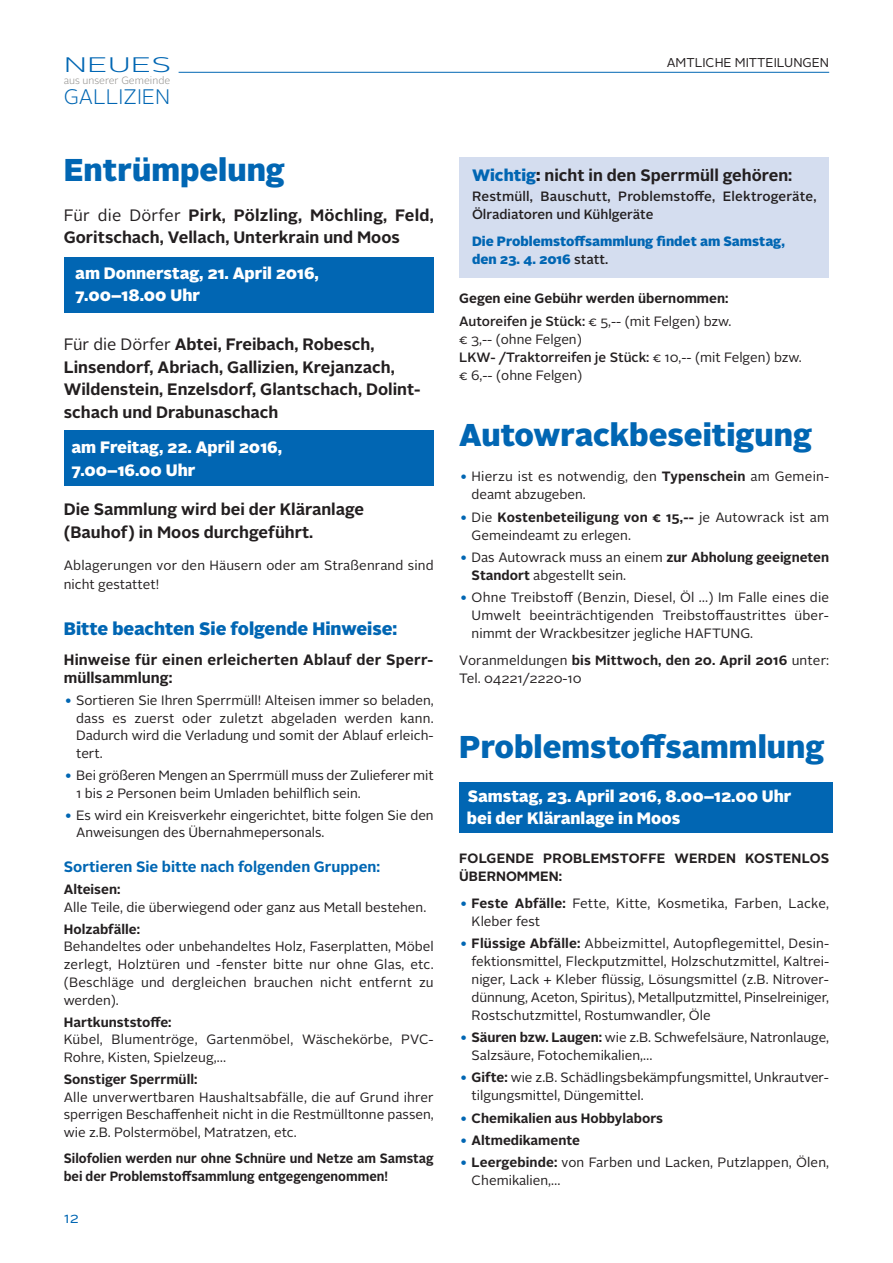
<style>
.page{position:relative;width:893px;height:1263px;background:#fff}
.page>*{position:absolute;margin:0;border:0;box-sizing:border-box;transform-origin:0 0}
.t1{font:900 31.5px "Alright Sans";color:#0166b3}
.t2{font:300 21px "Alright Sans";color:#0166b3}
.t3{font:300 21px "Alright Sans";color:#0166b3;scale:1.55 1}
.t4{font:900 18px "Alright Sans";color:#0166b3}
.t5{font:700 16.5px/22.5px "Alright Sans";color:#231f20}
.t6{font:900 16.5px/22.5px "Alright Sans";color:#fff}
.t7{font:700 15px/17.7px "Alright Sans";letter-spacing:.015em;color:#231f20}
.t8{font:700 15px "Alright Sans";color:#0166b3}
.t9{font:15px "Alright Sans";color:#0166b3}
.t10{font:13.5px/18px "Alright Sans";color:#231f20}
.t11{font:700 13.5px/22.2px "Alright Sans";color:#231f20}
.t12{font:700 13.5px/17.7px "Alright Sans";color:#231f20;scale:.95 1}
.t13{font:500 13.5px/18px "Alright Sans";letter-spacing:.005em;color:#231f20}
.t14{font:900 13.5px/18px "Alright Sans";color:#0166b3}
.t15{font:12.75px "Alright Sans";color:#231f20}
.t16{font:300 10.5px "Alright Sans";color:#908e8b}
.s1{font-weight:400}
.s2{font-size:16.5px;color:#0166b3}
.s3{font-weight:900;color:#0166b3}
.s4{font-weight:900}
.s5{font-weight:500;color:#231f20}
.s6{font-weight:500}
.s7{font-weight:700}
.s8{font-weight:400;font-size:16.5px;color:#0166b3}
</style>
<div class="page">
<div style="left:459px;top:783px;width:373px;height:50px;background:#0166b3"></div>
<div style="left:459px;top:157px;width:370px;height:120px;background:#d4ddef"></div>
<div style="left:64px;top:431px;width:370px;height:55px;background:#0166b3"></div>
<div style="left:64px;top:257px;width:370px;height:56px;background:#0166b3"></div>
<hr style="left:179px;top:72px;width:650px;height:1px;background:#0166b3">
<h2 class="t3" style="left:64px;top:58px;width:71px">NEUES</h2>
<p class="t16" style="left:64px;top:77px;width:108px">aus unserer Gemeinde</p>
<h2 class="t2" style="left:64px;top:89px;width:108px">GALLIZIEN</h2>
<h1 class="t1" style="left:64px;top:159px;width:223px">entrümpelung</h1>
<p class="t5" style="left:64px;top:205px;width:371px"><span class="s1">Für die Dörfer</span> Pirk, Pölzling, Möchling, Feld,<br>Goritschach, vellach, Unterkrain und Moos</p>
<p class="t6" style="left:75px;top:263px;width:245px">am Donnerstag, 21. April 2016,<br>7.00–18.00 Uhr</p>
<p class="t5" style="left:64px;top:335px;width:358px"><span class="s1">Für die Dörfer</span> Abtei, Freibach, Robesch, Linsendorf, Abriach, Gallizien, krejanzach, Wildenstein, Enzelsdorf, Glantschach, Dolint&shy;schach und Drabunaschach</p>
<p class="t6" style="left:71px;top:438px;width:212px">am Freitag, 22. April 2016,<br>7.00–16.00 Uhr</p>
<p class="t5" style="left:64px;top:500px;width:302px">Die Sammlung wird bei der kläranlage (Bauhof) in Moos durchgeführt.</p>
<p class="t10" style="left:64px;top:557px;width:371px;line-height:19.5px">Ablagerungen vor den Häusern oder am Straßenrand sind nicht gestattet!</p>
<h3 class="t4" style="left:64px;top:622px;width:335px">Bitte beachten sie folgende Hinweise:</h3>
<p class="t7" style="left:64px;top:653px;width:371px">hinweise für einen erleicherten Ablauf der Sperr&shy;müllsammlung:</p>
<p class="t10" style="left:76px;top:693px;width:359px;text-align:justify;text-indent:-12px"><span class="s2">•</span> Sortieren Sie Ihren Sperrmüll! Alteisen immer so beladen, dass es zuerst oder zuletzt abgeladen werden kann.<br>Dadurch wird die Verladung und somit der Ablauf erleich&shy;tert.</p>
<p class="t10" style="left:76px;top:768px;width:359px;text-indent:-12px"><span class="s2">•</span> Bei größeren Mengen an Sperrmüll muss der Zulieferer mit<br>1 bis 2 Personen beim Umladen behilflich sein.</p>
<p class="t10" style="left:76px;top:807px;width:359px;text-indent:-12px"><span class="s2">•</span> Es wird ein Kreisverkehr eingerichtet, bitte folgen Sie den<br>Anweisungen des übernahmepersonals.</p>
<p class="t8" style="left:64px;top:862px;width:318px">Sortieren Sie bitte nach folgenden Gruppen:</p>
<p class="t11" style="left:64px;top:880px;width:58px">Alteisen:</p>
<p class="t10" style="left:64px;top:899px;width:364px">Alle Teile, die überwiegend oder ganz aus Metall bestehen.</p>
<p class="t11" style="left:64px;top:919px;width:78px">holzabfälle:</p>
<p class="t10" style="left:64px;top:939px;width:371px;text-align:justify">Behandeltes oder unbehandeltes Holz, Faserplatten, Möbel zerlegt, Holztüren und -fenster bitte nur ohne Glas, etc. (Beschläge und dergleichen brauchen nicht entfernt zu werden).</p>
<p class="t11" style="left:64px;top:1012px;width:109px">hartkunststoffe:</p>
<p class="t10" style="left:64px;top:1032px;width:371px">Kübel, Blumentröge, Gartenmöbel, Wäschekörbe, PVC&shy;rohre, Kisten, Spielzeug,…</p>
<p class="t11" style="left:64px;top:1069px;width:135px">Sonstiger Sperrmüll:</p>
<p class="t10" style="left:64px;top:1089px;width:371px;text-align:justify">Alle unverwertbaren Haushaltsabfälle, die auf Grund ihrer sperrigen Beschaffenheit nicht in die restmülltonne passen, wie z.B. Polstermöbel, Matratzen, etc.</p>
<p class="t12" style="left:64px;top:1151px;width:391px">Silofolien werden nur ohne Schnüre und Netze am Samstag bei der Problemstoffsammlung entgegengenommen!</p>
<p class="t9" style="left:64px;top:1213px;width:17px">12</p>
<p class="t15" style="left:667px;top:58px;width:164px">AMTLICHE MITTEILUNGEN</p>
<p class="t5" style="left:472px;top:165px;width:322px"><span class="s3">wichtig</span><span class="s4">:</span> nicht in den Sperrmüll gehören:</p>
<p class="t13" style="left:472px;top:189px;width:346px">Restmüll, Bauschutt, Problemstoffe, Elektrogeräte,<br>Ölradiatoren und Kühlgeräte</p>
<p class="t14" style="left:472px;top:233px;width:314px">Die Problemstoffsammlung findet am samstag, den 23. 4. 2016 <span class="s5">statt.</span></p>
<p class="t11" style="left:459px;top:289px;width:274px">Gegen eine Gebühr werden übernommen:<br><span class="s6">Autoreifen je Stück:</span> <span class="s1">€ 5,-- (mit Felgen) bzw.</span></p>
<p class="t10" style="left:459px;top:331px;width:344px">€ 3,-- (ohne Felgen)<br><span class="s6">LKW- /Traktorreifen je Stück:</span> € 10,-- (mit Felgen) bzw. € 6,-- (ohne Felgen)</p>
<h1 class="t1" style="left:459px;top:424px;width:354px">Autowrackbeseitigung</h1>
<p class="t10" style="left:472px;top:469px;width:359px;text-indent:-12px"><span class="s2">•</span> Hierzu ist es notwendig, den <span class="s7">Typenschein</span> am Gemein&shy;deamt abzugeben.</p>
<p class="t10" style="left:472px;top:509px;width:359px;text-indent:-12px"><span class="s2">•</span> Die <span class="s7">kostenbeteiligung von € 15,--</span> je Autowrack ist am<br>Gemeindeamt zu erlegen.</p>
<p class="t10" style="left:472px;top:550px;width:359px;text-indent:-12px"><span class="s2">•</span> Das Autowrack muss an einem <span class="s7">zur Abholung geeigneten<br>Standort</span> abgestellt sein.</p>
<p class="t10" style="left:472px;top:590px;width:359px;text-align:justify;text-indent:-12px"><span class="s2">•</span> Ohne Treibstoff (Benzin, Diesel, Öl …) Im Falle eines die Umwelt beeinträchtigenden Treibstoffaustrittes über&shy;nimmt der Wrackbesitzer jegliche HAFTUNG.</p>
<p class="t10" style="left:459px;top:652px;width:371px">Voranmeldungen <span class="s7">bis Mittwoch, den 20. April 2016</span> unter:<br>Tel. 04221/2220-10</p>
<h1 class="t1" style="left:459px;top:736px;width:367px">Problemstoffsammlung</h1>
<p class="t6" style="left:467px;top:786px;width:326px">samstag, 23. April 2016, 8.00–12.00 Uhr bei der Kläranlage in Moos</p>
<p class="t11" style="left:459px;top:851px;width:371px;line-height:18px">FOLGENDE PROBLEMSTOFFE WERDEN kOSTENLOS<br>ÜBERNOMMEN:</p>
<p class="t10" style="left:472px;top:895px;width:359px;text-indent:-12px"><span class="s2">•</span> <span class="s7">Feste Abfälle:</span> Fette, Kitte, Kosmetika, Farben, Lacke,<br>Kleber fest</p>
<p class="t10" style="left:472px;top:935px;width:359px;text-align:justify;text-indent:-12px"><span class="s2">•</span> <span class="s7">Flüssige Abfälle:</span> Abbeizmittel, Autopflegemittel, Desin&shy;fektionsmittel, Fleckputzmittel, Holzschutzmittel, Kaltrei&shy;niger, Lack + Kleber flüssig, Lösungsmittel (z.B. Nitrover&shy;dünnung, Aceton, Spiritus), Metallputzmittel, Pinselreiniger, rostschutzmittel, rostumwandler, Öle</p>
<p class="t10" style="left:472px;top:1030px;width:359px;text-indent:-12px"><span class="s2">•</span> <span class="s7">Säuren bzw. Laugen:</span> wie z.B. Schwefelsäure, Natronlauge,<br>Salzsäure, Fotochemikalien,…</p>
<p class="t10" style="left:472px;top:1070px;width:359px;text-indent:-12px"><span class="s2">•</span> <span class="s7">Gifte:</span> wie z.B. Schädlingsbekämpfungsmittel, Unkrautver&shy;tilgungsmittel, Düngemittel.</p>
<p class="t11" style="left:459px;top:1108px;width:205px"><span class="s8">•</span> chemikalien aus hobbylabors</p>
<p class="t11" style="left:459px;top:1130px;width:122px"><span class="s8">•</span> Altmedikamente</p>
<p class="t10" style="left:472px;top:1155px;width:359px;text-indent:-12px"><span class="s2">•</span> <span class="s7">Leergebinde:</span> von Farben und Lacken, Putzlappen, Ölen,<br>Chemikalien,…</p>
</div>
